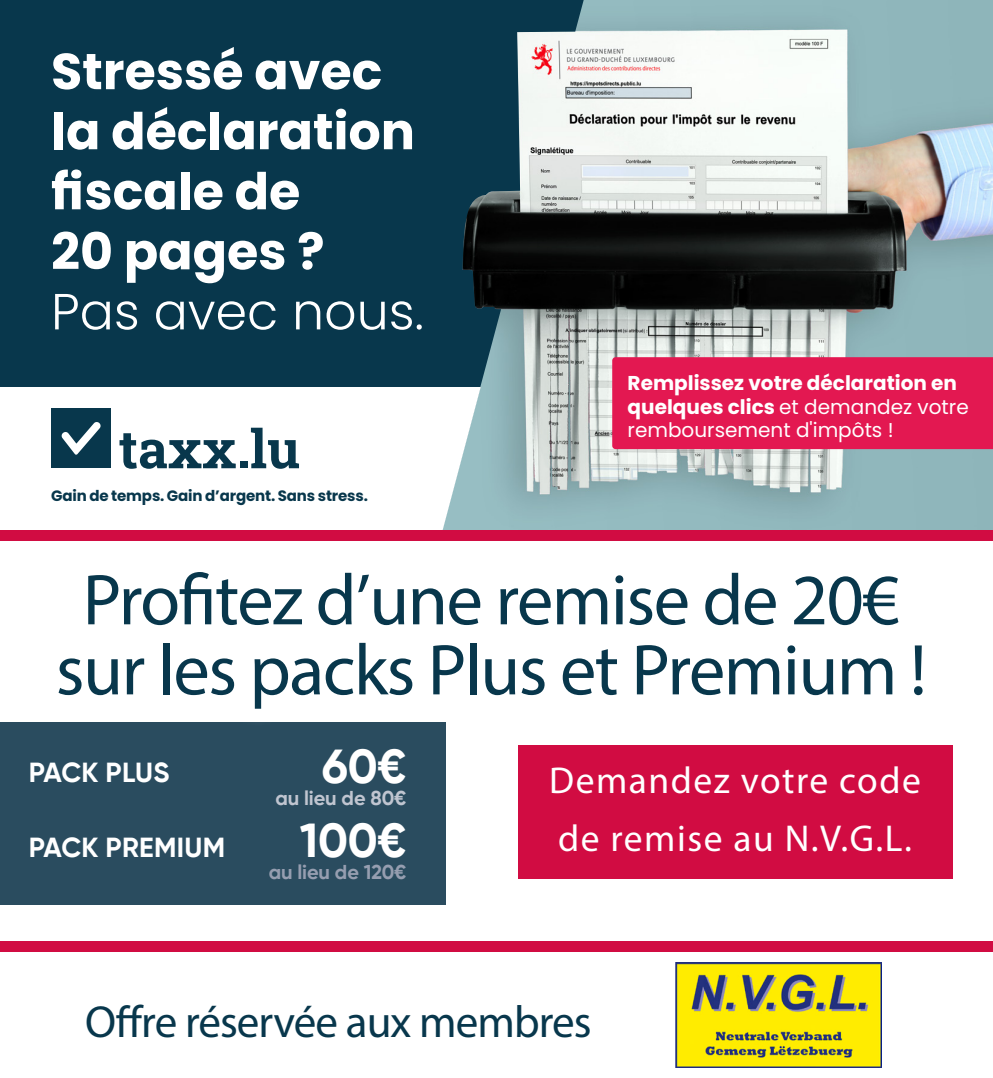
<style>
.page{position:relative;width:993px;height:1078px;background:#fff}
.page>*{position:absolute;margin:0;border:0;box-sizing:border-box;transform-origin:0 0}
.t1{font:72.5px "Myriad Pro";letter-spacing:-.02em;color:#08374c}
.t2{font:700 50.75px/60px "Poppins";color:#fff}
.t3{font:700 47.5px "Gilroy";color:#fff}
.t4{font:45px "Myriad Pro";letter-spacing:-.02em;color:#08374c}
.t5{font:37.5px/57.5px "Myriad Pro";letter-spacing:.04em;color:#fff}
.t6{font:700 27.5px "Gilroy";letter-spacing:.01em;color:#fff}
.t7{font:700 20px/23.2px "Poppins";color:#fff}
.t8{font:700 20px "Gilroy";letter-spacing:-.005em;color:#969eb0}
.t9{font:700 20px "Gilroy";letter-spacing:-.005em;color:#c0c5d0}
.t10{font:700 15px "Poppins";letter-spacing:-.01em;color:#08374c}
.s1{font-weight:300}
.s2{font-weight:400}
</style>
<div class="page">
<div style="left:517px;top:744px;width:434px;height:134px;background:#d10c42"></div>
<div style="left:0;top:940px;width:992px;height:11px;background:#d10c42"></div>
<div style="left:0;top:722px;width:445px;height:183px;background:#2a4c5f"></div>
<div style="left:41px;top:552px;width:900px;height:175px;background:#fff"></div>
<img style="left:675px;top:962px;width:206px;height:105px">
<img style="left:592px;top:0;width:400px;height:530px">
<div style="left:612px;top:357px;width:380px;height:92px;background:#e31851"></div>
<svg style="left:0;top:0;width:592px;height:530px;background:#234b5b"></svg>
<svg style="left:0;top:387px;width:480px;height:143px"></svg>
<div style="left:51px;top:408px;width:60px;height:60px;background:#08374c"></div>
<svg style="left:61px;top:422px;width:40px;height:33px"></svg>
<svg style="left:119px;top:433px;width:117px;height:35px"></svg>
<div style="left:240px;top:461px;width:7px;height:7px;background:#08374c"></div>
<svg style="left:251px;top:427px;width:48px;height:41px"></svg>
<div style="left:0;top:530px;width:992px;height:11px;background:#d10c42"></div>
<p class="t2" style="left:51px;top:42px;width:374px">Stressé avec la déclaration fiscale de<br>20 pages ?<br><span class="s1">Pas avec nous.</span></p>
<p class="t10" style="left:51px;top:487px;width:318px">Gain de temps. Gain d’argent. Sans stress.</p>
<p class="t7" style="left:627px;top:372px;width:342px">Remplissez votre déclaration en quelques clics <span class="s2">et demandez votre remboursement d'impôts !</span></p>
<p class="t1" style="left:83px;top:555px;width:818px">Profitez d’une remise de 20€</p>
<p class="t1" style="left:56px;top:625px;width:872px">sur les packs Plus et Premium !</p>
<p class="t6" style="left:29px;top:755px;width:142px">PACK PLUS</p>
<p class="t6" style="left:29px;top:830px;width:198px">PACK PREMIUM</p>
<p class="t3" style="left:321px;top:736px;width:86px">60€</p>
<p class="t9" style="left:275px;top:785px;width:132px">au lieu de 80€</p>
<p class="t3" style="left:300px;top:810px;width:108px">100€</p>
<p class="t8" style="left:269px;top:859px;width:139px">au lieu de 120€</p>
<p class="t5" style="left:549px;top:751px;width:373px">Demandez votre code de remise au N.V.G.L.</p>
<p class="t4" style="left:85px;top:993px;width:508px">Offre réservée aux membres</p>
</div>
